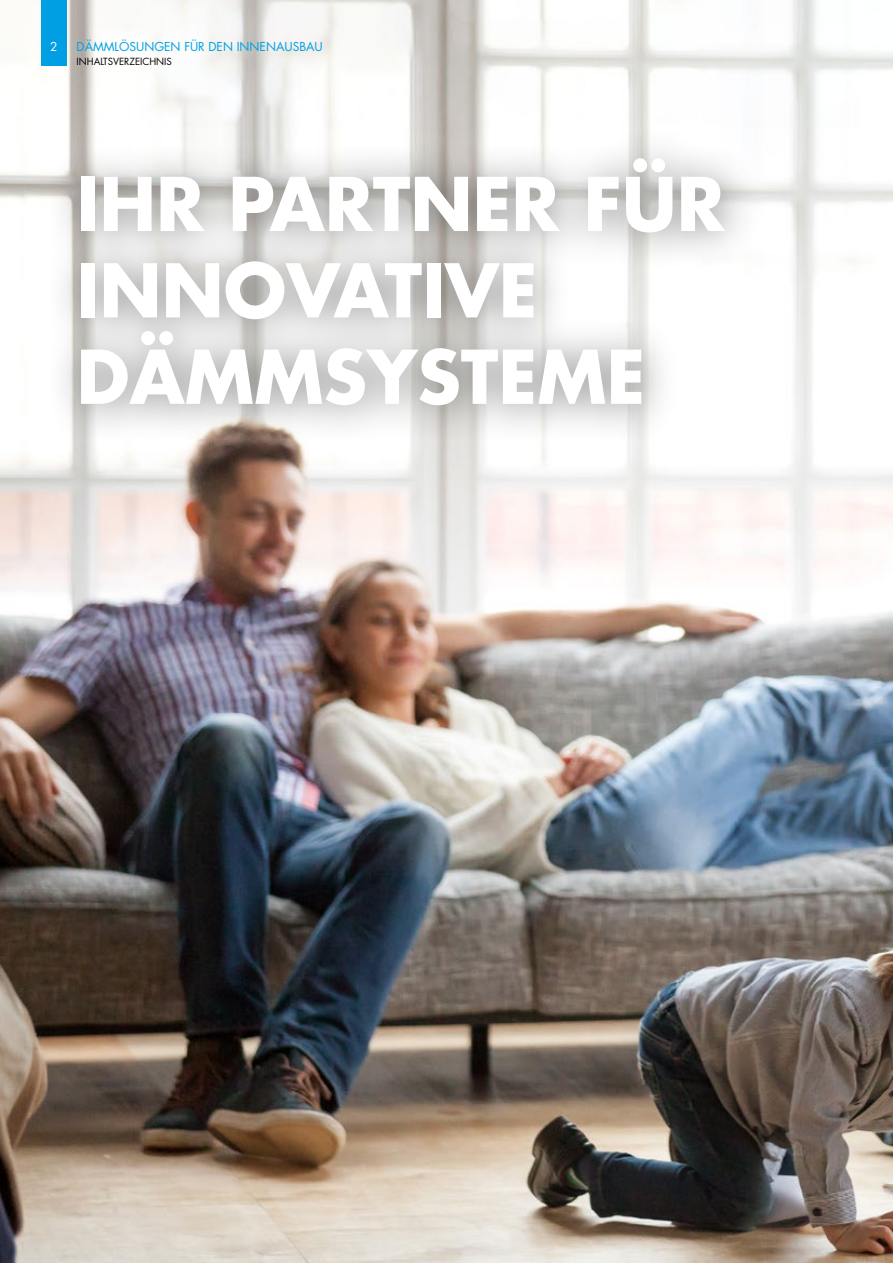
<style>
.page{position:relative;width:893px;height:1263px;background:#fff}
.page>*{position:absolute;margin:0;border:0;box-sizing:border-box;transform-origin:0 0}
.t1{font:700 72px/86.4px "Futura Std";color:#fff}
.t2{font:12px "Futura Std";color:#009fe3}
.t3{font:12px "Futura Std";color:#fff}
.t4{font:9.6px "Futura Std";color:#000}
</style>
<div class="page">
<img style="left:0;top:0;width:893px;height:1263px">
<svg style="left:0;top:0;width:485px;height:357px"></svg>
<div style="left:46px;top:125px;width:715px;height:320px;background:#000;opacity:.45"></div>
<div style="left:41px;top:0;width:26px;height:65px;background:#009fe3"></div>
<p class="t3" style="left:50px;top:39px;width:9px">2</p>
<p class="t2" style="left:77px;top:39px;width:248px">DÄMMLÖSUNGEN FÜR DEN INNENAUSBAU</p>
<p class="t4" style="left:77px;top:56px;width:97px">INHALTSVERZEICHNIS</p>
<p class="t1" style="left:77px;top:160px;width:650px">IHR PARTNER FÜR<br>INNOVATIVE<br>DÄMMSYSTEME</p>
</div>
